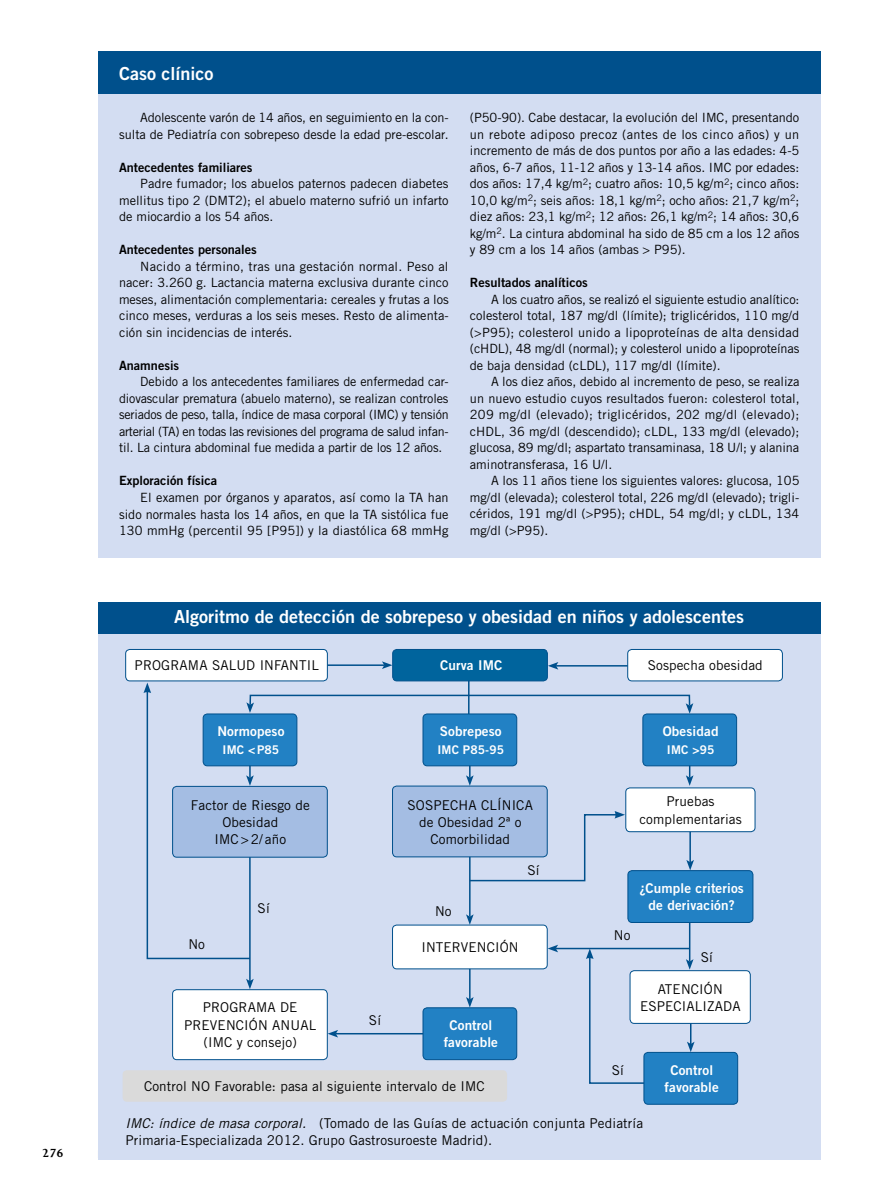
<style>
.page{position:relative;width:893px;height:1191px;background:#fff}
.page>*{position:absolute;margin:0;border:0;box-sizing:border-box;transform-origin:0 0}
.t1{font:18px "Trade Gothic Bold Two";color:#fff}
.t2{font:13.5px/17.2px "Trade Gothic";letter-spacing:.01em;color:#000;text-align:center}
.t3{font:13.5px/17.2px "Trade Gothic Bold Two";letter-spacing:.01em;color:#fff;text-align:center}
.t4{font:700 13.5px "Joanna MT Std";color:#000}
.t5{font:12.75px/16.5px "Trade Gothic";color:#000;text-align:justify}
.t6{font:12.75px "Trade Gothic Bold Two";color:#000}
.t7{font:12px "Trade Gothic Bold Two";letter-spacing:.01em;color:#fff}
.s1{font-style:italic}
</style>
<div class="page">
<div style="left:98px;top:93px;width:723px;height:465px;background:#d3ddf2"></div>
<div style="left:98px;top:51px;width:723px;height:43px;background:#00508c"></div>
<div style="left:98px;top:625px;width:723px;height:534px;background:#d3ddf2"></div>
<div style="left:98px;top:602px;width:723px;height:32px;background:#00508c"></div>
<hr style="left:468px;top:656px;width:2px;height:60px;background:#00508c">
<div style="left:643px;top:714px;width:94px;height:52px;background:#2281c4;border-radius:4px"></div>
<div style="left:643px;top:713px;width:94px;height:53px;border:1px solid #00508c;border-radius:4px"></div>
<div style="left:644px;top:1052px;width:94px;height:52px;background:#2281c4;border-radius:4px"></div>
<div style="left:644px;top:1052px;width:94px;height:52px;border:1px solid #00508c;border-radius:4px"></div>
<div style="left:628px;top:870px;width:125px;height:52px;background:#2281c4;border-radius:4px"></div>
<div style="left:628px;top:870px;width:125px;height:52px;border:1px solid #00508c;border-radius:4px"></div>
<div style="left:626px;top:788px;width:129px;height:43px;background:#fff;border-radius:4px"></div>
<div style="left:626px;top:787px;width:129px;height:45px;border:1px solid #00508c;border-radius:4px"></div>
<div style="left:630px;top:970px;width:120px;height:53px;background:#fff;border-radius:4px"></div>
<div style="left:630px;top:970px;width:120px;height:53px;border:1px solid #00508c;border-radius:4px"></div>
<hr style="left:304px;top:664px;width:80px;height:2px;background:#00508c">
<svg style="left:382px;top:661px;width:10px;height:8px"></svg>
<hr style="left:556px;top:665px;width:80px;height:1px;background:#00508c">
<svg style="left:548px;top:662px;width:10px;height:7px"></svg>
<div style="left:393px;top:649px;width:154px;height:32px;background:#00649d;border-radius:4px"></div>
<div style="left:392px;top:649px;width:156px;height:32px;border:1px solid #00508c;border-radius:4px"></div>
<div style="left:123px;top:1070px;width:384px;height:31px;background:#dadada;border-radius:4px"></div>
<div style="left:628px;top:649px;width:154px;height:32px;background:#fff;border-radius:4px"></div>
<div style="left:627px;top:649px;width:156px;height:32px;border:1px solid #00508c;border-radius:4px"></div>
<div style="left:126px;top:649px;width:201px;height:32px;background:#fff;border-radius:4px"></div>
<div style="left:125px;top:649px;width:203px;height:32px;border:1px solid #00508c;border-radius:4px"></div>
<svg style="left:144px;top:682px;width:551px;height:402px"></svg>
<p class="t4" style="left:42px;top:1146px;width:23px">276</p>
<h1 class="t1" style="left:119px;top:62px;width:96px">Caso clínico</h1>
<p class="t5" style="left:119px;top:109px;width:331px;text-align:right">Adolescente varón de 14 años, en seguimiento en la con&shy;sulta de Pediatría con sobrepeso desde la edad pre-escolar.</p>
<p class="t6" style="left:119px;top:159px;width:135px">Antecedentes familiares</p>
<p class="t5" style="left:119px;top:175px;width:331px;text-indent:21px">Padre fumador; los abuelos paternos padecen diabetes mellitus tipo 2 (DMT2); el abuelo materno sufrió un infarto de miocardio a los 54 años.</p>
<p class="t6" style="left:119px;top:242px;width:139px">Antecedentes personales</p>
<p class="t5" style="left:119px;top:258px;width:331px;text-indent:21px">Nacido a término, tras una gestación normal. Peso al nacer: 3.260 g. Lactancia materna exclusiva durante cinco meses, alimentación complementaria: cereales y frutas a los cinco meses, verduras a los seis meses. Resto de alimenta&shy;ción sin incidencias de interés.</p>
<p class="t6" style="left:119px;top:357px;width:62px">Anamnesis</p>
<p class="t5" style="left:119px;top:373px;width:331px;text-indent:21px">Debido a los antecedentes familiares de enfermedad car&shy;diovascular prematura (abuelo materno), se realizan controles seriados de peso, talla, índice de masa corporal (IMC) y tensión arterial (TA) en todas las revisiones del programa de salud infan&shy;til. La cintura abdominal fue medida a partir de los 12 años.</p>
<p class="t6" style="left:119px;top:473px;width:100px">Exploración física</p>
<p class="t5" style="left:119px;top:489px;width:331px;text-indent:21px">El examen por órganos y aparatos, así como la TA han sido normales hasta los 14 años, en que la TA sistólica fue 130 mmHg (percentil 95 [P95]) y la diastólica 68 mmHg</p>
<p class="t5" style="left:470px;top:109px;width:331px">(P50-90). Cabe destacar, la evolución del IMC, presentando un rebote adiposo precoz (antes de los cinco años) y un incremento de más de dos puntos por año a las edades: 4-5 años, 6-7 años, 11-12 años y 13-14 años. IMC por edades: dos años: 17,4 kg/m<sup>2</sup>; cuatro años: 10,5 kg/m<sup>2</sup>; cinco años:<br>10,0 kg/m<sup>2</sup>; seis años: 18,1 kg/m<sup>2</sup>; ocho años: 21,7 kg/m<sup>2</sup>; diez años: 23,1 kg/m<sup>2</sup>; 12 años: 26,1 kg/m<sup>2</sup>; 14 años: 30,6 kg/m<sup>2</sup>. La cintura abdominal ha sido de 85 cm a los 12 años y 89 cm a los 14 años (ambas &gt; P95).</p>
<p class="t6" style="left:470px;top:275px;width:119px">Resultados analíticos</p>
<p class="t5" style="left:470px;top:291px;width:331px;text-indent:21px">A los cuatro años, se realizó el siguiente estudio analítico: colesterol total, 187 mg/dl (límite); triglicéridos, 110 mg/d (&gt;P95); colesterol unido a lipoproteínas de alta densidad (cHDL), 48 mg/dl (normal); y colesterol unido a lipoproteínas de baja densidad (cLDL), 117 mg/dl (límite).</p>
<p class="t5" style="left:470px;top:373px;width:331px;text-indent:21px">A los diez años, debido al incremento de peso, se realiza un nuevo estudio cuyos resultados fueron: colesterol total, 209 mg/dl (elevado); triglicéridos, 202 mg/dl (elevado); cHDL, 36 mg/dl (descendido); cLDL, 133 mg/dl (elevado); glucosa, 89 mg/dl; aspartato transaminasa, 18 U/l; y alanina aminotransferasa, 16 U/l.</p>
<p class="t5" style="left:470px;top:472px;width:331px;text-indent:21px">A los 11 años tiene los siguientes valores: glucosa, 105 mg/dl (elevada); colesterol total, 226 mg/dl (elevado); trigli&shy;céridos, 191 mg/dl (&gt;P95); cHDL, 54 mg/dl; y cLDL, 134 mg/dl (&gt;P95).</p>
<h1 class="t1" style="left:174px;top:605px;width:571px">Algoritmo de detección de sobrepeso y obesidad en niños y adolescentes</h1>
<p class="t3" style="left:440px;top:656px;width:64px">Curva IMC</p>
<p class="t2" style="left:135px;top:656px;width:186px">PROGRAMA SALUD INFANTIL</p>
<p class="t2" style="left:648px;top:656px;width:117px">Sospecha obesidad</p>
<p class="t3" style="left:217px;top:722px;width:69px">Normopeso</p>
<p class="t7" style="left:223px;top:742px;width:58px">IMC &lt;P85</p>
<p class="t2" style="left:191px;top:796px;width:121px">Factor de Riesgo de<br>Obesidad<br>IMC&gt;2/ año</p>
<p class="t3" style="left:440px;top:722px;width:63px">Sobrepeso</p>
<p class="t7" style="left:437px;top:742px;width:68px">IMC P85-95</p>
<p class="t2" style="left:408px;top:796px;width:127px">SOSPECHA CLÍNICA de Obesidad 2ª o<br>Comorbilidad</p>
<p class="t2" style="left:527px;top:861px;width:14px">Sí</p>
<p class="t2" style="left:188px;top:935px;width:18px">No</p>
<p class="t2" style="left:258px;top:899px;width:14px">Sí</p>
<p class="t2" style="left:435px;top:902px;width:18px">No</p>
<p class="t2" style="left:421px;top:938px;width:99px">INTERVENCIÓN</p>
<p class="t3" style="left:663px;top:722px;width:57px">Obesidad</p>
<p class="t7" style="left:667px;top:742px;width:49px">IMC &gt;95</p>
<p class="t2" style="left:639px;top:792px;width:104px">Pruebas complementarias</p>
<p class="t2" style="left:614px;top:926px;width:18px">No</p>
<p class="t3" style="left:639px;top:879px;width:106px">¿Cumple criterios de derivación?</p>
<p class="t2" style="left:701px;top:948px;width:14px">Sí</p>
<p class="t2" style="left:658px;top:980px;width:66px">ATENCIÓN</p>
<p class="t2" style="left:203px;top:998px;width:96px">PROGRAMA DE</p>
<p class="t2" style="left:640px;top:997px;width:102px">ESPECIALIZADA</p>
<p class="t2" style="left:184px;top:1016px;width:134px">PREVENCIÓN ANUAL (IMC y consejo)</p>
<p class="t2" style="left:369px;top:1011px;width:14px">Sí</p>
<p class="t3" style="left:444px;top:1016px;width:56px">Control favorable</p>
<p class="t2" style="left:144px;top:1077px;width:342px">Control NO Favorable: pasa al siguiente intervalo de IMC</p>
<p class="t2" style="left:612px;top:1061px;width:14px">Sí</p>
<p class="t2" style="left:125px;top:1114px;width:519px;text-align:left"><span class="s1">IMC: índice de masa corporal.</span> (Tomado de las Guías de actuación conjunta Pediatría<br>Primaria-Especializada 2012. Grupo Gastrosuroeste Madrid).</p>
<p class="t3" style="left:665px;top:1061px;width:56px">Control favorable</p>
</div>
